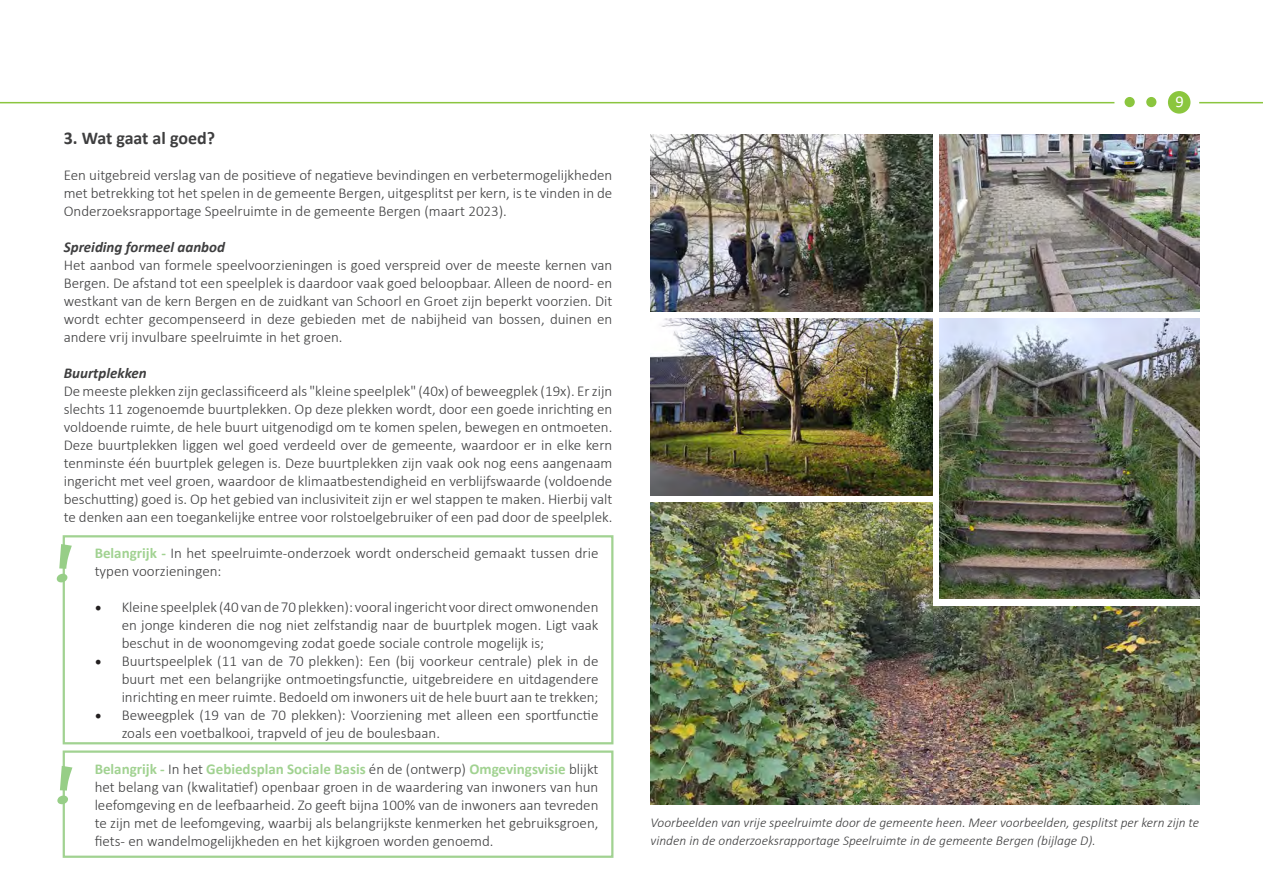
<style>
.page{position:relative;width:1263px;height:893px;background:#fff}
.page>*{position:absolute;margin:0;border:0;box-sizing:border-box;transform-origin:0 0}
.t1{font:700 18px "Calibri";letter-spacing:-.01em;color:#3e3e3f}
.t2{font:16.5px "Calibri";color:#fff}
.t3{font:300 15px/18px "Calibri";color:#3e3e3f;text-align:justify}
.t4{font:italic 700 15px "Calibri";color:#3e3e3f}
.t5{font:italic 300 13.5px/18px "Calibri";color:#3e3e3f}
.s1{font-weight:700;color:#a1d291}
.s2{font-family:"Minion Pro";font-weight:400;font-size:18px;color:#231f20}
</style>
<div class="page">
<hr style="left:1199px;top:102px;width:64px;height:1px;background:#8bc53f">
<hr style="left:0;top:102px;width:1114px;height:1px;background:#8bc53f">
<div style="left:1124px;top:97px;width:11px;height:10px;background:#8bc63e;border-radius:50%"></div>
<div style="left:1146px;top:97px;width:10px;height:10px;background:#8bc63e;border-radius:50%"></div>
<div style="left:1168px;top:91px;width:22px;height:23px;background:#8bc63e;border-radius:50%"></div>
<div style="left:63px;top:535px;width:550px;height:209px;border:2px solid #a1d291"></div>
<svg style="left:57px;top:544px;width:15px;height:38px"></svg>
<img style="left:939px;top:318px;width:260px;height:281px">
<img style="left:651px;top:318px;width:281px;height:177px">
<img style="left:932px;top:606px;width:267px;height:198px">
<img style="left:651px;top:135px;width:281px;height:177px">
<img style="left:939px;top:135px;width:260px;height:177px">
<img style="left:651px;top:502px;width:281px;height:302px">
<div style="left:63px;top:750px;width:550px;height:108px;border:2px solid #a1d291"></div>
<svg style="left:57px;top:766px;width:15px;height:38px"></svg>
<p class="t1" style="left:64px;top:125px;width:153px">3. Wat gaat al goed?</p>
<p class="t3" style="left:64px;top:166px;width:550px">Een uitgebreid verslag van de positieve of negatieve bevindingen en verbetermogelijkheden met betrekking tot het spelen in de gemeente Bergen, uitgesplitst per kern, is te vinden in de Onderzoeksrapportage Speelruimte in de gemeente Bergen (maart 2023).</p>
<p class="t4" style="left:64px;top:236px;width:163px">Spreiding formeel aanbod</p>
<p class="t3" style="left:64px;top:256px;width:550px">Het aanbod van formele speelvoorzieningen is goed verspreid over de meeste kernen van Bergen. De afstand tot een speelplek is daardoor vaak goed beloopbaar. Alleen de noord- en westkant van de kern Bergen en de zuidkant van Schoorl en Groet zijn beperkt voorzien. Dit wordt echter gecompenseerd in deze gebieden met de nabijheid van bossen, duinen en andere vrij invulbare speelruimte in het groen.</p>
<p class="t4" style="left:64px;top:362px;width:84px">Buurtplekken</p>
<p class="t3" style="left:64px;top:382px;width:550px">De meeste plekken zijn geclassificeerd als "kleine speelplek"(40x) of beweegplek (19x). Erzijn slechts 11 zogenoemde buurtplekken. Op deze plekken wordt, door een goede inrichting en voldoende ruimte, de hele buurt uitgenodigd om te komen spelen, bewegen en ontmoeten.<br>Deze buurtplekken liggen wel goed verdeeld over de gemeente, waardoor er in elke kern tenminste één buurtplek gelegen is. Deze buurtplekken zijn vaak ook nog eens aangenaam ingericht met veel groen, waardoor de klimaatbestendigheid en verblijfswaarde (voldoende beschutting) goed is. Op het gebied van inclusiviteit zijn er wel stappen te maken. Hierbij valt te denken aan een toegankelijke entree voor rolstoelgebruiker of een pad door de speelplek.</p>
<p class="t3" style="left:95px;top:544px;width:505px"><span class="s1">Belangrijk -</span> In het speelruimte-onderzoek wordt onderscheid gemaakt tussen drie typen voorzieningen:</p>
<p class="t3" style="left:122px;top:598px;width:478px;text-indent:-27px"><span class="s2">•</span> Kleine speelplek (40vande70plekken): vooral ingericht voordirectomwonenden en jonge kinderen die nog niet zelfstandig naar de buurtplek mogen. Ligt vaak beschut in de woonomgeving zodat goede sociale controle mogelijk is;</p>
<p class="t3" style="left:122px;top:652px;width:478px;text-indent:-27px"><span class="s2">•</span> Buurtspeelplek (11 van de 70 plekken): Een (bij voorkeur centrale) plek in de buurt met een belangrijke ontmoetingsfunctie, uitgebreidere en uitdagendere inrichting en meer ruimte. Bedoeld om inwoners uit de hele buurt aan te trekken;</p>
<p class="t3" style="left:122px;top:706px;width:478px;text-indent:-27px"><span class="s2">•</span> Beweegplek (19 van de 70 plekken): Voorziening met alleen een sportfunctie zoals een voetbalkooi, trapveld of jeu de boulesbaan.</p>
<p class="t3" style="left:95px;top:760px;width:505px"><span class="s1">Belangrijk -</span> In het <span class="s1">Gebiedsplan Sociale Basis</span> én de (ontwerp) <span class="s1">Omgevingsvisie</span> blijkt het belang van (kwalitatief) openbaar groen in de waardering van inwoners van hun leefomgeving en de leefbaarheid. Zo geeft bijna 100% van de inwoners aan tevreden te zijn met de leefomgeving, waarbij als belangrijkste kenmerken het gebruiksgroen, fiets- en wandelmogelijkheden en het kijkgroen worden genoemd.</p>
<p class="t2" style="left:1175px;top:90px;width:10px">9</p>
<p class="t5" style="left:651px;top:813px;width:550px">Voorbeelden van vrije speelruimte door de gemeente heen. Meer voorbeelden, gesplitst per kern zijn te vinden in de onderzoeksrapportage Speelruimte in de gemeente Bergen (bijlage D).</p>
</div>
